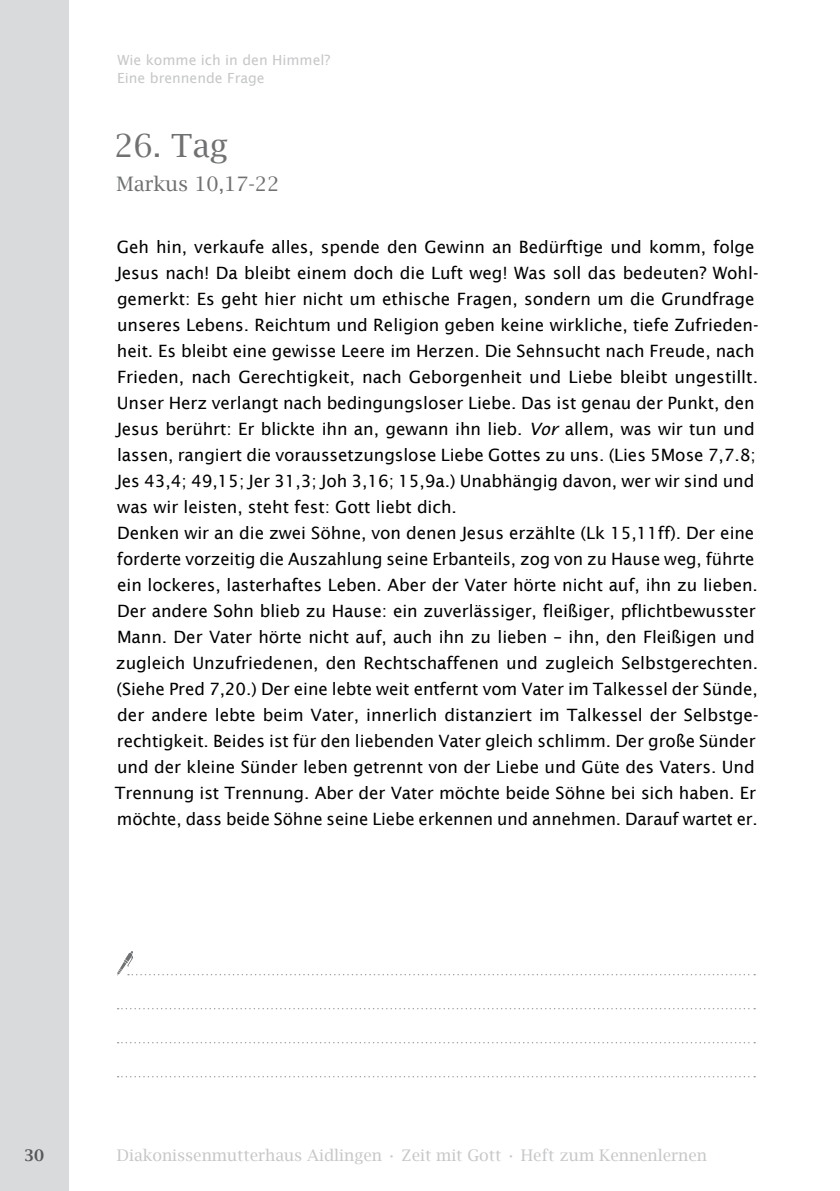
<style>
.page{position:relative;width:840px;height:1191px;background:#fff}
.page>*{position:absolute;margin:0;border:0;box-sizing:border-box;transform-origin:0 0}
.t1{font:32px "Lucida Bright";color:#707172}
.t2{font:20px "Lucida Bright";color:#707172}
.t3{font:17px/26px "Lucida Sans";letter-spacing:-.005em;color:#000}
.t4{font:16px "Lucida Bright";color:#c6c7c8}
.t5{font:600 16px "Lucida Bright";color:#58585a}
.t6{font:14px/18px "Lucida Sans";color:#c6c7c8}
.s1{font-style:italic}
</style>
<div class="page">
<div style="left:0;top:0;width:68px;height:1191px;background:#d9dadb"></div>
<svg style="left:117px;top:1008px;width:637px;height:1px"></svg>
<svg style="left:117px;top:1042px;width:637px;height:1px"></svg>
<svg style="left:117px;top:1076px;width:637px;height:1px"></svg>
<svg style="left:117px;top:951px;width:637px;height:24px"></svg>
<p class="t6" style="left:117px;top:50px;width:214px">Wie komme ich in den Himmel?<br>Eine brennende Frage</p>
<h1 class="t1" style="left:114px;top:126px;width:115px">26. Tag</h1>
<p class="t2" style="left:116px;top:172px;width:164px">Markus 10,17-22</p>
<p class="t3" style="left:115px;top:234px;width:645px">Geh hin, verkaufe alles, spende den Gewinn an Bedürftige und komm, folge Jesus nach! Da bleibt einem doch die Luft weg! Was soll das bedeuten? Wohl&shy;gemerkt: Es geht hier nicht um ethische Fragen, sondern um die Grundfrage unseres Lebens. Reichtum und Religion geben keine wirkliche, tiefe Zufrieden&shy;heit. Es bleibt eine gewisse Leere im Herzen. Die Sehnsucht nach Freude, nach Frieden, nach Gerechtigkeit, nach Geborgenheit und Liebe bleibt ungestillt.<br>Unser Herz verlangt nach bedingungsloser Liebe. Das ist genau der Punkt, den Jesus berührt: Er blickte ihn an, gewann ihn lieb. <span class="s1">Vor</span> allem, was wir tun und lassen, rangiert die voraussetzungslose Liebe Gottes zu uns. (Lies 5Mose 7,7.8; Jes 43,4; 49,15; Jer 31,3; Joh 3,16; 15,9a.) Unabhängig davon, wer wir sind und was wir leisten, steht fest: Gott liebt dich.<br>Denken wir an die zwei Söhne, von denen Jesus erzählte (Lk 15,11ff). Der eine forderte vorzeitig die Auszahlung seine Erbanteils, zog von zu Hause weg, führte ein lockeres, lasterhaftes Leben. Aber der Vater hörte nicht auf, ihn zu lieben.<br>Der andere Sohn blieb zu Hause: ein zuverlässiger, fleißiger, pflichtbewusster Mann. Der Vater hörte nicht auf, auch ihn zu lieben – ihn, den Fleißigen und zugleich Unzufriedenen, den Rechtschaffenen und zugleich Selbstgerechten. (Siehe Pred 7,20.) Der eine lebte weit entfernt vom Vater im Talkessel der Sünde, der andere lebte beim Vater, innerlich distanziert im Talkessel der Selbstge&shy;rechtigkeit. Beides ist für den liebenden Vater gleich schlimm. Der große Sünder und der kleine Sünder leben getrennt von der Liebe und Güte des Vaters. Und Trennung ist Trennung. Aber der Vater möchte beide Söhne bei sich haben. Er möchte, dass beide Söhne seine Liebe erkennen und annehmen. Darauf wartet er.</p>
<p class="t5" style="left:24px;top:1145px;width:21px">30</p>
<p class="t4" style="left:117px;top:1145px;width:591px">Diakonissenmutterhaus Aidlingen • Zeit mit Gott • Heft zum Kennenlernen</p>
</div>
